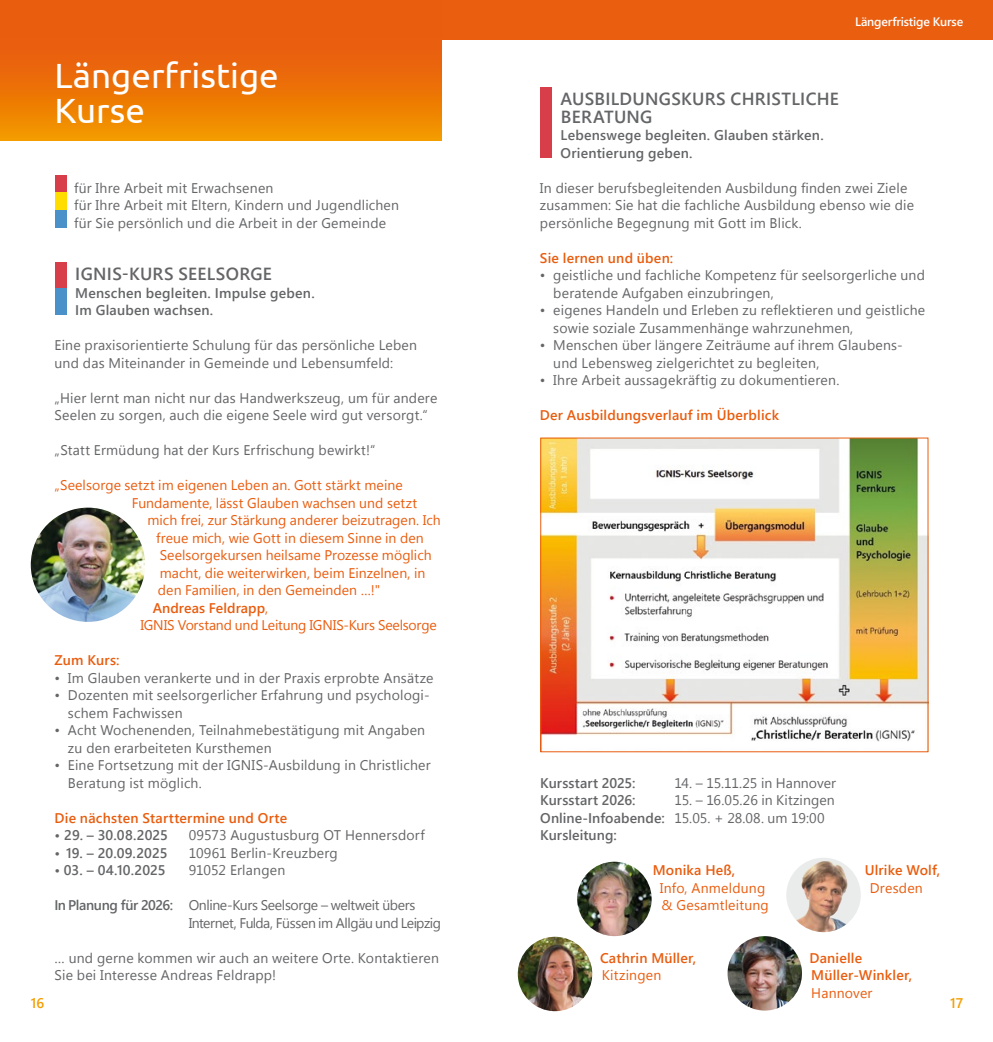
<style>
.page{position:relative;width:993px;height:1042px;background:#fff}
.page>*{position:absolute;margin:0;border:0;box-sizing:border-box;transform-origin:0 0}
.t1{font:35px/35px "Ubuntu";color:#fff}
.t2{font:600 17.5px/17.5px "Segoe UI";letter-spacing:.015em;color:#646567}
.t3{font:14px/17.5px "Segoe UI";letter-spacing:.015em;color:#646567}
.t4{font:14px/17.5px "Segoe UI";letter-spacing:.005em;color:#e95d0f}
.t5{font:600 14px/17.5px "Segoe UI";letter-spacing:.015em;color:#646567}
.t6{font:600 14px/17.5px "Segoe UI";letter-spacing:.015em;color:#e95d0f}
.t7{font:14px/17.5px "Segoe UI";letter-spacing:-.025em;color:#646567}
.t8{font:14px "Segoe UI";letter-spacing:-.015em;color:#e95d0f}
.t9{font:600 14px "Segoe UI";color:#f49e00}
.t10{font:600 12.25px "Segoe UI";letter-spacing:-.015em;color:#fff}
.s1{font-weight:400}
.s2{font-weight:600}
</style>
<div class="page">
<div style="left:441px;top:0;width:551px;height:456px;background:#e95e0f"></div>
<div style="left:0;top:40px;width:992px;height:419px;background:#fff"></div>
<div style="left:0;top:0;width:441px;height:140px;background:linear-gradient(to bottom,#e74f13,#f18e00)"></div>
<div style="left:55px;top:175px;width:11px;height:17px;background:#d73e4a"></div>
<div style="left:55px;top:192px;width:11px;height:18px;background:#fd0"></div>
<div style="left:55px;top:210px;width:11px;height:18px;background:#4a90c9"></div>
<div style="left:55px;top:263px;width:11px;height:26px;background:#d73e4a"></div>
<div style="left:55px;top:289px;width:11px;height:26px;background:#4a90c9"></div>
<img style="left:31px;top:508px;width:114px;height:114px;border-radius:57px">
<img style="left:517px;top:937px;width:75px;height:74px;border-radius:37px">
<div style="left:539px;top:88px;width:12px;height:70px;background:#d73e4a"></div>
<img style="left:542px;top:439px;width:384px;height:311px">
<div style="left:540px;top:437px;width:388px;height:315px;border:1px solid #e95d0f"></div>
<img style="left:727px;top:936px;width:74px;height:74px;border-radius:37px">
<img style="left:577px;top:861px;width:74px;height:75px;border-radius:37px">
<img style="left:786px;top:858px;width:74px;height:74px">
<p class="t10" style="left:854px;top:12px;width:109px">Längerfristige Kurse</p>
<h1 class="t1" style="left:55px;top:56px;width:226px">Längerfristige<br>Kurse</h1>
<p class="t2" style="left:560px;top:90px;width:280px">AUSBILDUNGSKURS CHRISTLICHE<br>BERATUNG</p>
<p class="t5" style="left:560px;top:126px;width:264px">Lebenswege begleiten. Glauben stärken.<br>Orientierung geben.</p>
<p class="t3" style="left:539px;top:178px;width:375px">In dieser berufsbegleitenden Ausbildung finden zwei Ziele zusammen: Sie hat die fachliche Ausbildung ebenso wie die persönliche Begegnung mit Gott im Blick.</p>
<p class="t6" style="left:539px;top:249px;width:135px">Sie lernen und üben:</p>
<p class="t3" style="left:553px;top:266px;width:373px;text-indent:-13px">• geistliche und fachliche Kompetenz für seelsorgerliche und beratende Aufgaben einzubringen,</p>
<p class="t3" style="left:553px;top:301px;width:373px;text-indent:-13px">• eigenes Handeln und Erleben zu reflektieren und geistliche sowie soziale Zusammenhänge wahrzunehmen,</p>
<p class="t3" style="left:553px;top:336px;width:351px;text-indent:-13px">• Menschen über längere Zeiträume auf ihrem Glaubens&shy;und Lebensweg zielgerichtet zu begleiten,</p>
<p class="t3" style="left:539px;top:371px;width:301px">• Ihre Arbeit aussagekräftig zu dokumentieren.</p>
<p class="t6" style="left:539px;top:406px;width:240px">Der Ausbildungsverlauf im Überblick</p>
<p class="t3" style="left:74px;top:178px;width:326px">für Ihre Arbeit mit Erwachsenen<br>für Ihre Arbeit mit Eltern, Kindern und Jugendlichen für Sie persönlich und die Arbeit in der Gemeinde</p>
<p class="t2" style="left:75px;top:265px;width:198px">IGNIS-KURS SEELSORGE</p>
<p class="t5" style="left:75px;top:284px;width:241px">Menschen begleiten. Impulse geben.<br>Im Glauben wachsen.</p>
<p class="t3" style="left:55px;top:336px;width:364px">Eine praxisorientierte Schulung für das persönliche Leben und das Miteinander in Gemeinde und Lebensumfeld:</p>
<p class="t3" style="left:55px;top:388px;width:384px">„Hier lernt man nicht nur das Handwerkszeug, um für andere<br>Seelen zu sorgen, auch die eigene Seele wird gut versorgt.“</p>
<p class="t3" style="left:55px;top:441px;width:322px">„Statt Ermüdung hat der Kurs Erfrischung bewirkt!“</p>
<p class="t4" style="left:55px;top:476px;width:349px">„Seelsorge setzt im eigenen Leben an. Gott stärkt meine</p>
<p class="t4" style="left:132px;top:493px;width:287px">Fundamente, lässt Glauben wachsen und setzt</p>
<p class="t4" style="left:147px;top:511px;width:295px">mich frei, zur Stärkung anderer beizutragen. Ich</p>
<p class="t4" style="left:156px;top:528px;width:269px">freue mich, wie Gott in diesem Sinne in den</p>
<p class="t4" style="left:160px;top:546px;width:273px">Seelsorgekursen heilsame Prozesse möglich</p>
<p class="t4" style="left:160px;top:563px;width:267px">macht, die weiterwirken, beim Einzelnen, in</p>
<p class="t4" style="left:158px;top:581px;width:224px">den Familien, in den Gemeinden …!"</p>
<p class="t6" style="left:153px;top:599px;width:117px">Andreas Feldrapp<span class="s1">,</span></p>
<p class="t8" style="left:140px;top:615px;width:298px">IGNIS Vorstand und Leitung IGNIS-Kurs Seelsorge</p>
<p class="t6" style="left:55px;top:651px;width:66px">Zum Kurs:</p>
<p class="t3" style="left:55px;top:668px;width:380px">• Im Glauben verankerte und in der Praxis erprobte Ansätze</p>
<p class="t3" style="left:68px;top:686px;width:363px;text-indent:-13px">• Dozenten mit seelsorgerlicher Erfahrung und psychologi&shy;schem Fachwissen</p>
<p class="t3" style="left:68px;top:721px;width:358px;text-indent:-13px">• Acht Wochenenden, Teilnahmebestätigung mit Angaben zu den erarbeiteten Kursthemen</p>
<p class="t3" style="left:68px;top:756px;width:364px;text-indent:-13px">• Eine Fortsetzung mit der IGNIS-Ausbildung in Christlicher<br>Beratung ist möglich.</p>
<p class="t6" style="left:55px;top:809px;width:234px">Die nächsten Starttermine und Orte</p>
<p class="t5" style="left:55px;top:826px;width:115px">• 29. – 30.08.2025</p>
<p class="t3" style="left:189px;top:826px;width:237px">09573 Augustusburg OT Hennersdorf</p>
<p class="t5" style="left:55px;top:844px;width:114px">• 19. – 20.09.2025</p>
<p class="t3" style="left:189px;top:843px;width:151px">10961 Berlin-Kreuzberg</p>
<p class="t5" style="left:55px;top:861px;width:112px">• 03. – 04.10.2025</p>
<p class="t3" style="left:189px;top:861px;width:98px">91052 Erlangen</p>
<p class="t7" style="left:189px;top:896px;width:254px;text-indent:-134px"><span class="s2">In Planung für 2026:</span> Online-Kurs Seelsorge – weltweit übers<br>Internet, Fulda, Füssen im Allgäu und Leipzig</p>
<p class="t3" style="left:55px;top:948px;width:386px">… und gerne kommen wir auch an weitere Orte. Kontaktieren<br>Sie bei Interesse Andreas Feldrapp!</p>
<p class="t6" style="left:600px;top:949px;width:98px">Cathrin Müller,</p>
<p class="t5" style="left:540px;top:774px;width:97px">Kursstart 2025:</p>
<p class="t3" style="left:674px;top:773px;width:163px">14. – 15.11.25 in Hannover</p>
<p class="t5" style="left:540px;top:791px;width:97px">Kursstart 2026:</p>
<p class="t3" style="left:540px;top:791px;width:296px;text-indent:134px">15. – 16.05.26 in Kitzingen<br><span class="s2">Online-Infoabende:</span> 15.05. + 28.08. um 19:00<br><span class="s2">Kursleitung:</span></p>
<p class="t6" style="left:652px;top:861px;width:84px">Monika Heß,</p>
<p class="t4" style="left:659px;top:878px;width:111px">Info, Anmeldung &amp; Gesamtleitung</p>
<p class="t6" style="left:864px;top:861px;width:77px">Ulrike Wolf,</p>
<p class="t4" style="left:869px;top:878px;width:54px">Dresden</p>
<p class="t6" style="left:809px;top:949px;width:104px">Danielle<br>Müller-Winkler,</p>
<p class="t4" style="left:811px;top:983px;width:63px">Hannover</p>
<p class="t4" style="left:601px;top:966px;width:61px">Kitzingen</p>
<p class="t9" style="left:31px;top:991px;width:15px">16</p>
<p class="t9" style="left:949px;top:991px;width:15px">17</p>
</div>
